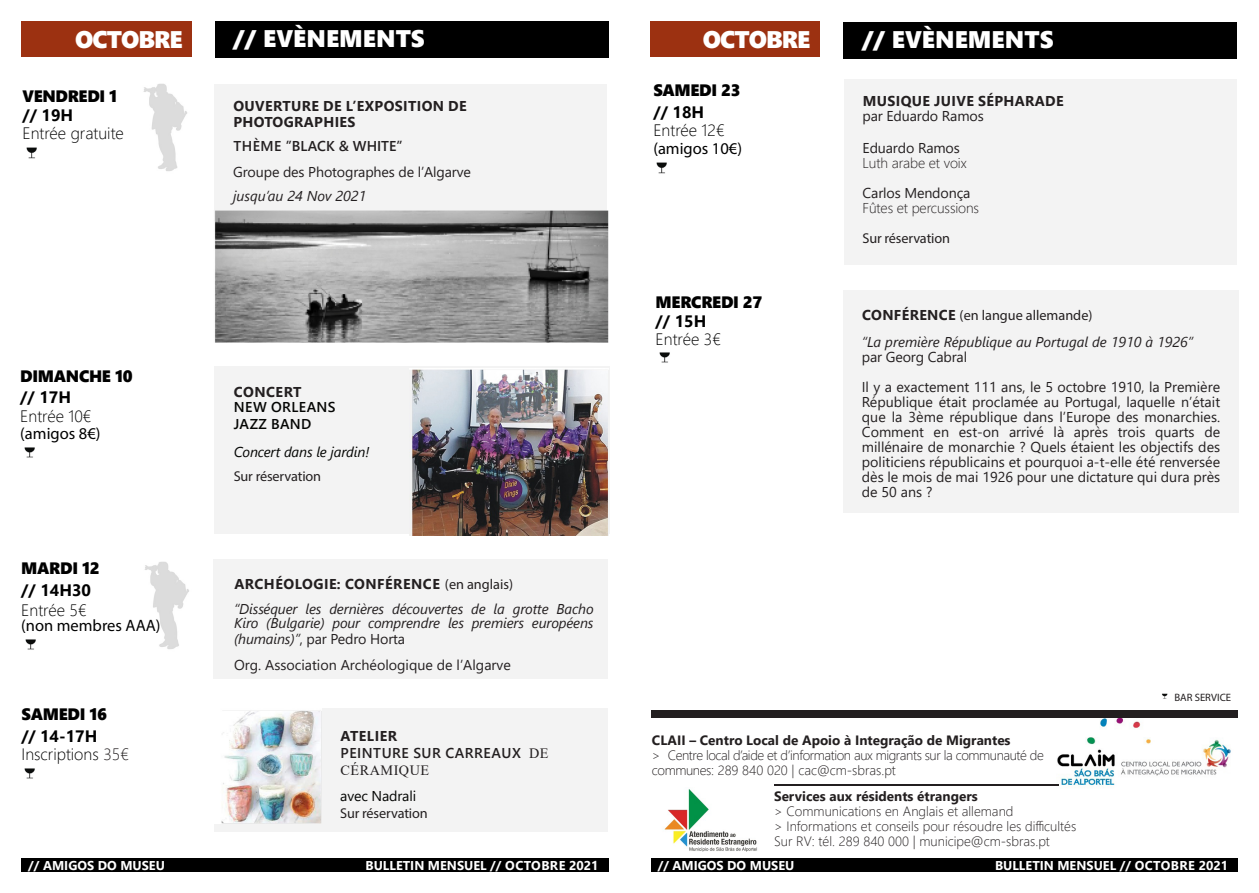
<style>
.page{position:relative;width:1259px;height:893px;background:#fff}
.page>*{position:absolute;margin:0;border:0;box-sizing:border-box;transform-origin:0 0}
.t1{font:24px "Segoe UI Black";color:#fff}
.t2{font:24px "Segoe UI Black";letter-spacing:-.04em;color:#fff}
.t3{font:300 16.5px "Segoe UI";color:#000}
.t4{font:16.5px "Segoe UI Black";letter-spacing:-.02em;color:#000}
.t5{font:16.5px "Myriad Pro";color:#000}
.t6{font:700 16.5px "Segoe UI";color:#000}
.t7{font:14.25px/15px "Segoe UI";letter-spacing:-.01em;color:#231f20;text-align:justify}
.t8{font:italic 14.25px/13.5px "Segoe UI";letter-spacing:-.01em;color:#231f20}
.t9{font:700 14.25px/16.5px "Segoe UI";letter-spacing:.025em;color:#231f20}
.t10{font:14.25px "Myriad Pro";letter-spacing:-.01em;color:#231f20}
.t11{font:300 14.25px "Segoe UI";letter-spacing:-.01em;color:#231f20}
.t12{font:600 14.25px/17.1px "Segoe UI";letter-spacing:.035em;color:#231f20}
.t13{font:italic 14.25px "Segoe UI";letter-spacing:-.01em;color:#040503}
.t14{font:600 14.25px "Segoe UI";color:#231f20}
.t15{font:600 14.25px "Segoe UI";letter-spacing:.025em;color:#040503}
.t16{font:14.25px "Segoe UI";letter-spacing:-.01em;color:#040503}
.t17{font:300 13.5px "Segoe UI";color:#231f20}
.t18{font:700 13.5px "Segoe UI";color:#231f20}
.t19{font:300 13.5px "Segoe UI";letter-spacing:-.03em;color:#231f20}
.t20{font:700 12.75px "Segoe UI";color:#fff}
.t21{font:10.65px "Myriad Pro";color:#231f20}
.s1{color:#231f20}
.s2{font-family:"Myriad Pro";font-weight:400}
.s3{font-style:italic}
.s4{font-family:"Times New Roman";font-weight:400}
.s5{font-family:"Segoe UI";font-weight:700}
</style>
<div class="page">
<img style="left:145px;top:562px;width:44px;height:87px">
<div style="left:651px;top:858px;width:586px;height:14px;background:#000"></div>
<div style="left:21px;top:21px;width:170px;height:36px;background:#9c3111"></div>
<div style="left:215px;top:21px;width:393px;height:37px;background:#000"></div>
<div style="left:21px;top:858px;width:587px;height:14px;background:#000"></div>
<div style="left:650px;top:21px;width:170px;height:36px;background:#9c3111"></div>
<div style="left:843px;top:23px;width:394px;height:36px;background:#000"></div>
<svg style="left:1162px;top:693px;width:6px;height:6px"></svg>
<img style="left:1056px;top:715px;width:182px;height:71px">
<img style="left:664px;top:789px;width:93px;height:63px">
<hr style="left:773px;top:785px;width:285px;height:1px;background:#231f20">
<div style="left:651px;top:710px;width:586px;height:7px;background:#231f20"></div>
<div style="left:213px;top:559px;width:395px;height:120px;background:#f3f3f3"></div>
<img style="left:25px;top:639px;width:11px;height:11px">
<div style="left:215px;top:84px;width:392px;height:155px;background:#f3f3f3"></div>
<img style="left:26px;top:147px;width:11px;height:12px">
<img style="left:143px;top:84px;width:44px;height:87px">
<div style="left:214px;top:367px;width:395px;height:167px;background:#f3f3f3"></div>
<img style="left:24px;top:447px;width:11px;height:11px">
<img style="left:410px;top:368px;width:198px;height:167px">
<div style="left:214px;top:708px;width:394px;height:123px;background:#f3f3f3"></div>
<img style="left:24px;top:768px;width:11px;height:11px">
<img style="left:214px;top:708px;width:108px;height:116px">
<div style="left:844px;top:80px;width:393px;height:185px;background:#f3f3f3"></div>
<img style="left:656px;top:162px;width:11px;height:12px">
<div style="left:843px;top:290px;width:395px;height:222px;background:#f3f3f3"></div>
<img style="left:659px;top:352px;width:11px;height:11px">
<img style="left:214px;top:210px;width:394px;height:132px">
<p class="t2" style="left:75px;top:22px;width:109px">OCTOBRE</p>
<p class="t1" style="left:233px;top:21px;width:193px">// EVÈNEMENTS</p>
<p class="t4" style="left:22px;top:84px;width:96px">VENDREDI 1</p>
<p class="t6" style="left:22px;top:100px;width:52px">// 19H</p>
<p class="t3" style="left:22px;top:118px;width:103px">Entrée gratuite</p>
<p class="t4" style="left:20px;top:364px;width:114px">DIMANCHE 10</p>
<p class="t6" style="left:20px;top:381px;width:52px">// 17H</p>
<p class="t3" style="left:20px;top:401px;width:73px">Entrée 10€</p>
<p class="t5" style="left:20px;top:423px;width:82px">(amigos 8€)</p>
<p class="t4" style="left:21px;top:556px;width:80px">MARDI 12</p>
<p class="t6" style="left:21px;top:575px;width:71px">// 14H30</p>
<p class="t3" style="left:21px;top:594px;width:67px">Entrée 5€</p>
<p class="t5" style="left:21px;top:615px;width:141px">(non membres AAA)</p>
<p class="t4" style="left:22px;top:702px;width:87px">SAMEDI 16</p>
<p class="t6" style="left:22px;top:721px;width:77px">// 14-17H</p>
<p class="t3" style="left:22px;top:739px;width:109px">Inscriptions <span class="s1">35€</span></p>
<p class="t9" style="left:233px;top:96px;width:235px">OUVERTURE DE L’EXPOSITION DE<br>PHOTOGRAPHIES</p>
<p class="t14" style="left:233px;top:133px;width:171px">THÈME ”BLACK &amp; WHITE”</p>
<p class="t7" style="left:233px;top:163px;width:239px">Groupe des Photographes de l’Algarve</p>
<p class="t8" style="left:233px;top:188px;width:135px">jusqu’au 24 Nov 2021</p>
<p class="t9" style="left:234px;top:383px;width:69px">CONCERT</p>
<p class="t15" style="left:234px;top:394px;width:103px">NEW ORLEANS</p>
<p class="t15" style="left:234px;top:410px;width:79px">JAZZ BAND</p>
<p class="t13" style="left:234px;top:441px;width:138px">Concert dans le jardin!</p>
<p class="t10" style="left:234px;top:468px;width:89px">Sur réservation</p>
<p class="t9" style="left:234px;top:574px;width:280px">ARCHÉOLOGIE: CONFÉRENCE <span class="s2">(en anglais)</span></p>
<p class="t8" style="left:234px;top:601px;width:361px">“Disséquer les dernières découvertes de la grotte Bacho<br>Kiro (Bulgarie) pour comprendre les premiers européens</p>
<p class="t7" style="left:234px;top:630px;width:172px"><span class="s3">(humains)”</span>, par Pedro Horta</p>
<p class="t7" style="left:234px;top:656px;width:278px">Org. Association Archéologique de l’Algarve</p>
<p class="t9" style="left:340px;top:726px;width:58px">ATELIER</p>
<p class="t12" style="left:340px;top:743px;width:210px">PEINTURE SUR CARREAUX <span class="s4">DE<br>CÉRAMIQUE</span></p>
<p class="t16" style="left:340px;top:783px;width:77px">avec Nadrali</p>
<p class="t10" style="left:340px;top:804px;width:89px">Sur réservation</p>
<p class="t20" style="left:28px;top:853px;width:138px">// AMIGOS DO MUSEU</p>
<p class="t20" style="left:365px;top:853px;width:234px">BULLETIN MENSUEL // OCTOBRE 2021</p>
<p class="t2" style="left:703px;top:22px;width:109px">OCTOBRE</p>
<p class="t1" style="left:862px;top:22px;width:193px">// EVÈNEMENTS</p>
<p class="t4" style="left:653px;top:78px;width:89px">SAMEDI 23</p>
<p class="t6" style="left:653px;top:97px;width:52px">// 18H</p>
<p class="t3" style="left:653px;top:115px;width:73px">Entrée 12€</p>
<p class="t5" style="left:653px;top:138px;width:90px">(amigos 10€)</p>
<p class="t4" style="left:655px;top:290px;width:108px">MERCREDI 27</p>
<p class="t6" style="left:655px;top:306px;width:52px">// 15H</p>
<p class="t3" style="left:655px;top:324px;width:67px">Entrée 3€</p>
<p class="t9" style="left:863px;top:92px;width:202px">MUSIQUE JUIVE SÉPHARADE</p>
<p class="t7" style="left:862px;top:108px;width:123px">par Eduardo Ramos</p>
<p class="t7" style="left:862px;top:140px;width:99px">Eduardo Ramos</p>
<p class="t11" style="left:862px;top:150px;width:106px">Luth arabe et voix</p>
<p class="t7" style="left:862px;top:185px;width:109px">Carlos Mendonça</p>
<p class="t11" style="left:862px;top:195px;width:118px">Fûtes et percussions</p>
<p class="t10" style="left:862px;top:230px;width:89px">Sur réservation</p>
<p class="t10" style="left:862px;top:307px;width:232px"><span class="s5">CONFÉRENCE</span> (en langue allemande)</p>
<p class="t8" style="left:862px;top:334px;width:333px">“La première République au Portugal de 1910 à 1926”</p>
<p class="t7" style="left:862px;top:349px;width:107px">par Georg Cabral</p>
<p class="t7" style="left:862px;top:379px;width:360px">Il y a exactement 111 ans, le 5 octobre 1910, la Première République était proclamée au Portugal, laquelle n’était que la 3ème république dans l’Europe des monarchies.<br>Comment en est-on arrivé là après trois quarts de millénaire de monarchie ? Quels étaient les objectifs des politiciens républicains et pourquoi a-t-elle été renversée dès le mois de mai 1926 pour une dictature qui dura près de 50 ans ?</p>
<p class="t21" style="left:1174px;top:690px;width:58px">BAR SERVICE</p>
<p class="t18" style="left:652px;top:727px;width:360px">CLAII – Centro Local de Apoio à Integração de Migrantes</p>
<p class="t19" style="left:652px;top:742px;width:393px">&gt; Centre local d’aide et d’information aux migrants sur la communauté de</p>
<p class="t17" style="left:652px;top:757px;width:245px">communes: 289 840 020 | cac@cm-sbras.pt</p>
<p class="t18" style="left:774px;top:783px;width:205px">Services aux résidents étrangers</p>
<p class="t17" style="left:774px;top:798px;width:241px">&gt; Communications en Anglais et allemand</p>
<p class="t17" style="left:774px;top:813px;width:304px">&gt; Informations et conseils pour résoudre les difficultés</p>
<p class="t17" style="left:774px;top:828px;width:277px">Sur RV: tél. 289 840 000 | municipe@cm-sbras.pt</p>
<p class="t20" style="left:658px;top:853px;width:138px">// AMIGOS DO MUSEU</p>
<p class="t20" style="left:995px;top:853px;width:234px">BULLETIN MENSUEL // OCTOBRE 2021</p>
</div>
